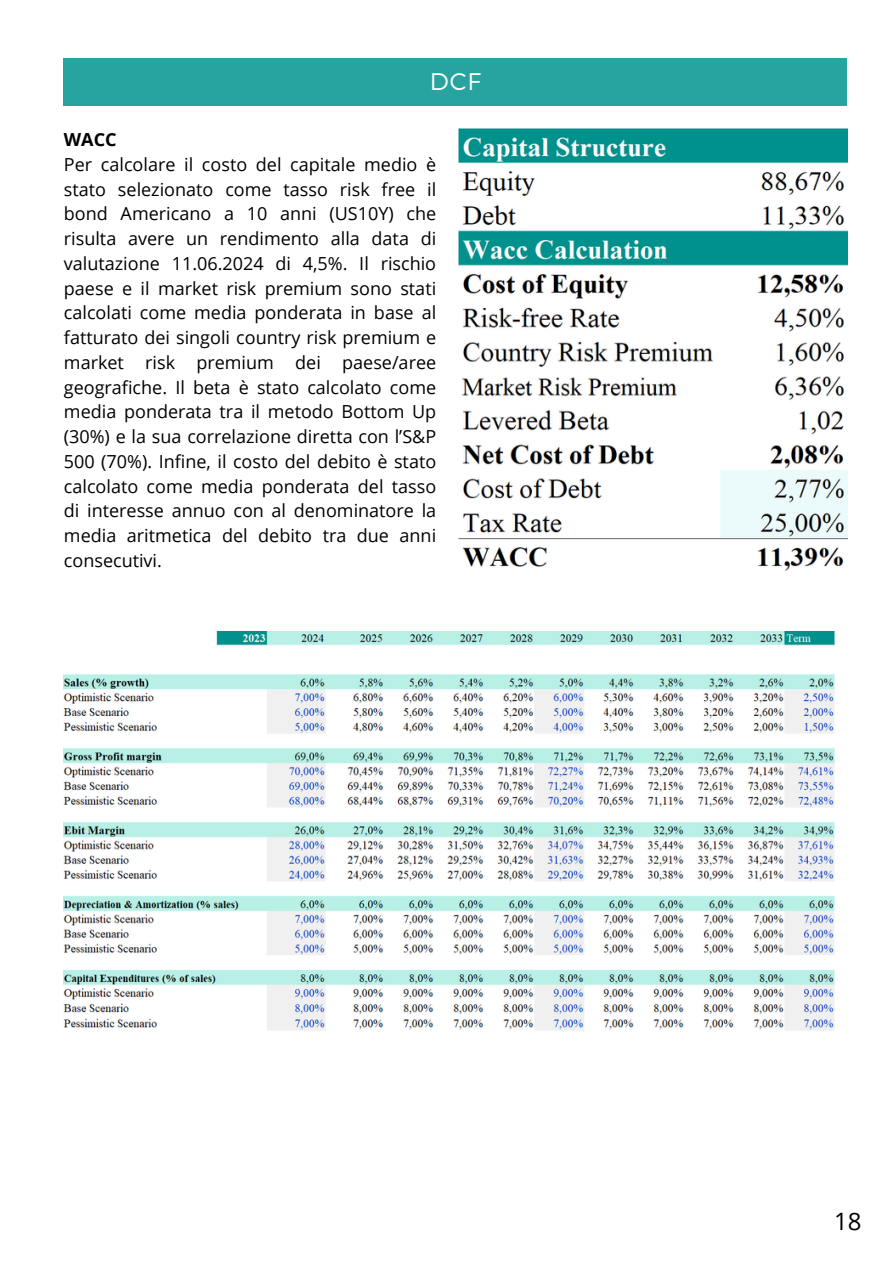
<style>
.page{position:relative;width:894px;height:1264px;background:#fff}
.page>*{position:absolute;margin:0;border:0;box-sizing:border-box;transform-origin:0 0}
.t1{font:300 24px "Montserrat";color:#fff}
.t2{font:24px "Open Sans";color:#000}
.t3{font:18px/24.8px "Open Sans";color:#000;text-align:justify}
.t4{font:700 18px "Open Sans";color:#000}
</style>
<div class="page">
<div style="left:64px;top:59px;width:782px;height:47px;background:#27a4a0"></div>
<img style="left:458px;top:129px;width:388px;height:442px">
<img style="left:64px;top:631px;width:769px;height:400px">
<h1 class="t1" style="left:430px;top:66px;width:53px">DCF</h1>
<p class="t4" style="left:64px;top:127px;width:54px">WACC</p>
<p class="t3" style="left:64px;top:151px;width:374px">Per calcolare il costo del capitale medio è stato selezionato come tasso risk free il bond Americano a 10 anni (US10Y) che risulta avere un rendimento alla data di valutazione 11.06.2024 di 4,5%. Il rischio paese e il market risk premium sono stati calcolati come media ponderata in base al fatturato dei singoli country risk premium e market risk premium dei paese/aree geografiche. Il beta è stato calcolato come media ponderata tra il metodo Bottom Up (30%) e la sua correlazione diretta con l’S&amp;P 500 (70%). Infine, il costo del debito è stato calcolato come media ponderata del tasso di interesse annuo con al denominatore la media aritmetica del debito tra due anni consecutivi.</p>
<p class="t2" style="left:833px;top:1203px;width:29px">18</p>
</div>
